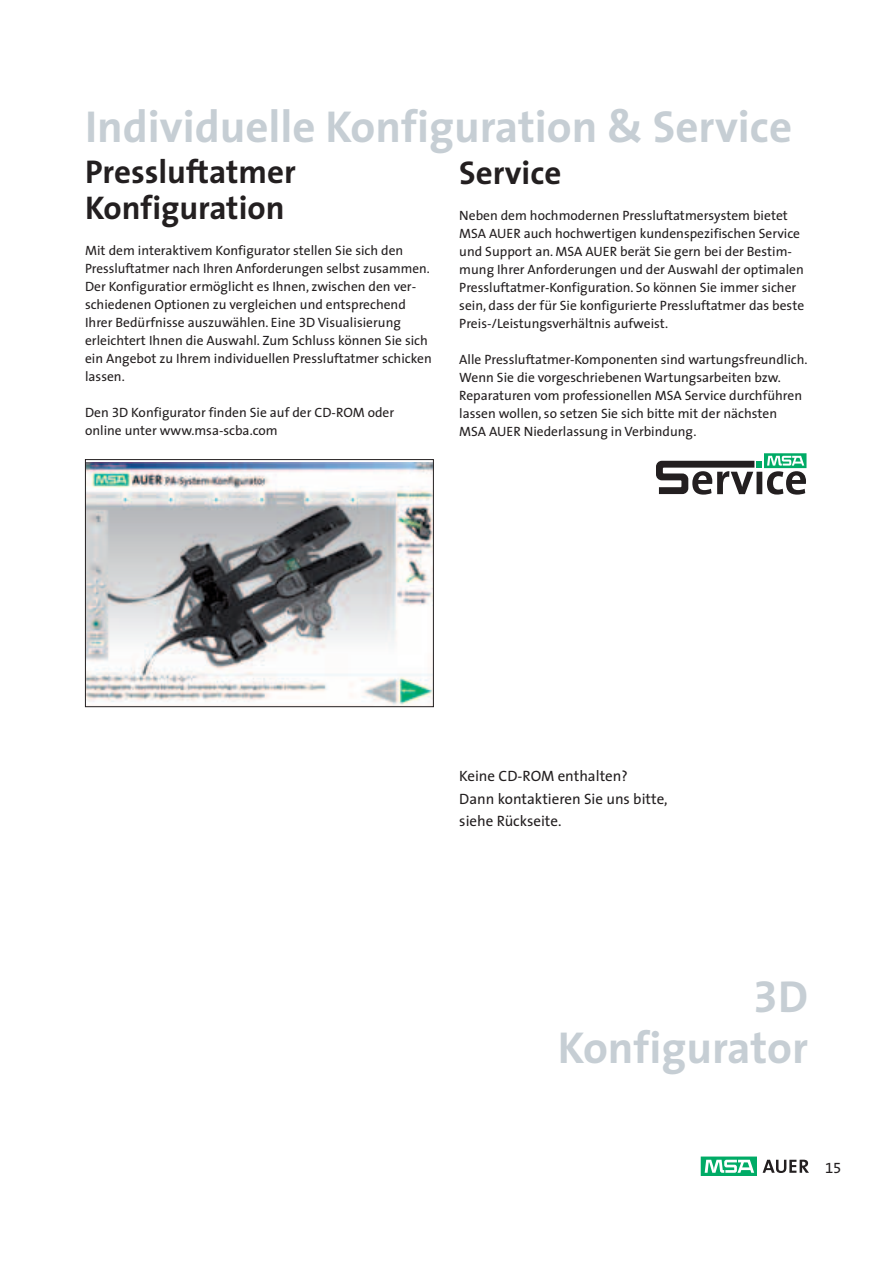
<style>
.page{position:relative;width:893px;height:1263px;background:#fff}
.page>*{position:absolute;margin:0;border:0;box-sizing:border-box;transform-origin:0 0}
.t1{font:700 45px/51px "The Sans Spezial";color:#c6ced4;text-align:right}
.t2{font:700 33px/36px "The Sans Spezial";color:#231f20}
.t3{font:15px/22.5px "The Sans";color:#231f20}
.t4{font:15px "The Sans Spezial";color:#231f20}
.t5{font:13.5px/18px "The Sans Spezial";color:#231f20}
</style>
<div class="page">
<img style="left:87px;top:462px;width:345px;height:243px">
<div style="left:85px;top:459px;width:349px;height:248px;border:1px solid #231f20"></div>
<svg style="left:762px;top:1160px;width:47px;height:13px"></svg>
<svg style="left:703px;top:1159px;width:51px;height:14px"></svg>
<div style="left:701px;top:1157px;width:55px;height:18px;border:1px solid #00ab66"></div>
<svg style="left:705px;top:1160px;width:49px;height:13px"></svg>
<div style="left:764px;top:454px;width:42px;height:14px;border:1px solid #00ab66"></div>
<svg style="left:656px;top:456px;width:150px;height:39px"></svg>
<h1 class="t1" style="left:85px;top:106px;width:708px">Individuelle Konfiguration &amp; Service</h1>
<h2 class="t2" style="left:85px;top:158px;width:212px">Pressluftatmer<br>Konfiguration</h2>
<p class="t5" style="left:85px;top:243px;width:348px">Mit dem interaktivem Konfigurator stellen Sie sich den Pressluftatmer nach Ihren Anforderungen selbst zusammen.<br>Der Konfiguratior ermöglicht es Ihnen, zwischen den ver&shy;schiedenen Optionen zu vergleichen und entsprechend Ihrer Bedürfnisse auszuwählen. Eine 3D Visualisierung erleichtert Ihnen die Auswahl. Zum Schluss können Sie sich ein Angebot zu Ihrem individuellen Pressluftatmer schicken lassen.</p>
<p class="t5" style="left:85px;top:405px;width:311px">Den 3D Konfigurator finden Sie auf der CD-ROM oder online unter www.msa-scba.com</p>
<h2 class="t2" style="left:459px;top:158px;width:104px">Service</h2>
<p class="t5" style="left:459px;top:208px;width:346px">Neben dem hochmodernen Pressluftatmersystem bietet MSA AUER auch hochwertigen kundenspezifischen Service und Support an. MSA AUER berät Sie gern bei der Bestim&shy;mung Ihrer Anforderungen und der Auswahl der optimalen Pressluftatmer-Konfiguration. So können Sie immer sicher sein, dass der für Sie konfigurierte Pressluftatmer das beste Preis-/Leistungsverhältnis aufweist.</p>
<p class="t5" style="left:459px;top:352px;width:350px">Alle Pressluftatmer-Komponenten sind wartungsfreundlich.<br>Wenn Sie die vorgeschriebenen Wartungsarbeiten bzw.<br>Reparaturen vom professionellen MSA Service durchführen lassen wollen, so setzen Sie sich bitte mit der nächsten<br>MSA AUER Niederlassung in Verbindung.</p>
<p class="t3" style="left:459px;top:766px;width:210px">Keine CD-ROM enthalten?<br>Dann kontaktieren Sie uns bitte, siehe Rückseite.</p>
<h1 class="t1" style="left:558px;top:975px;width:252px">3D<br>Konfigurator</h1>
<p class="t4" style="left:825px;top:1162px;width:18px">15</p>
</div>
